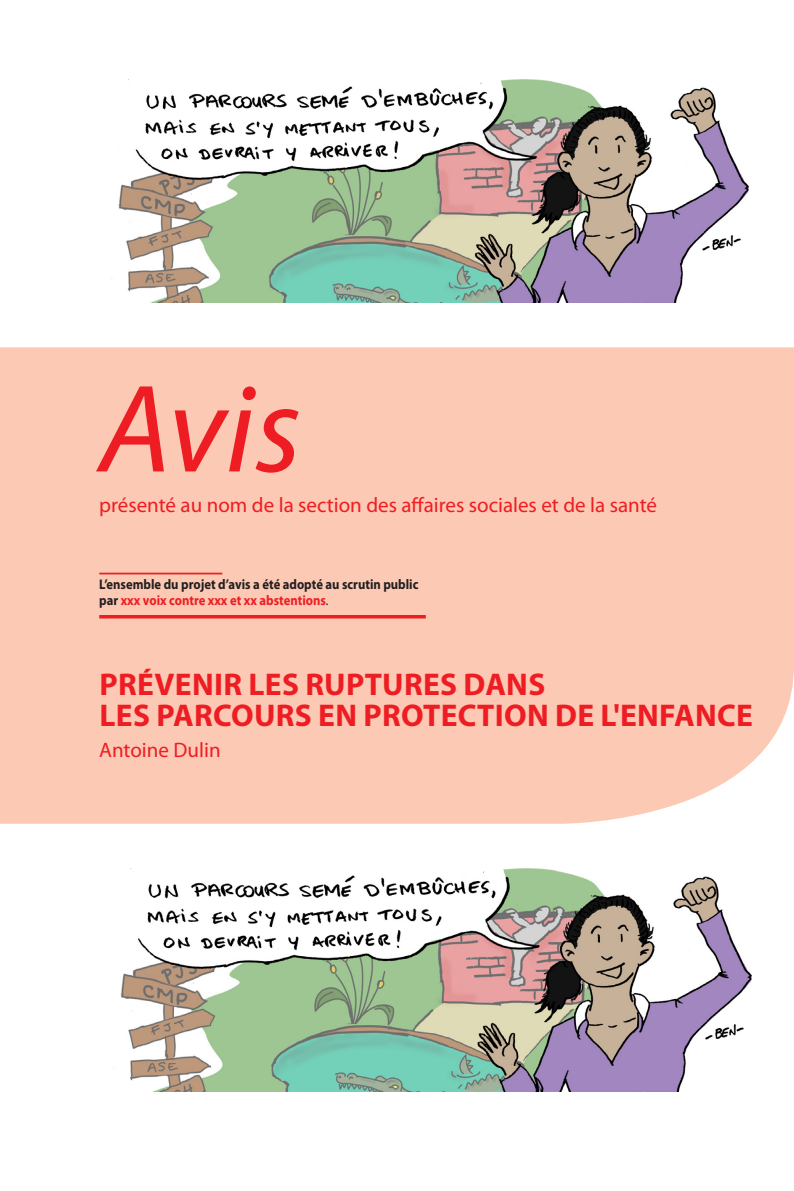
<style>
.page{position:relative;width:794px;height:1191px;background:#fff}
.page>*{position:absolute;margin:0;border:0;box-sizing:border-box;transform-origin:0 0}
.t1{font:italic 126px "Myriad Pro";color:#ee1d23}
.t2{font:700 31.5px/31.5px "Myriad Pro";letter-spacing:.01em;color:#ee1d23}
.t3{font:21px "Myriad Pro";color:#ee1d23}
.t4{font:700 14px/15.8px "Myriad Pro";color:#231f20;scale:.9 1}
.s1{color:#ee1d23}
.s2{font-weight:400}
</style>
<div class="page">
<div style="left:0;top:347px;width:794px;height:476px;background:#fcc9b4"></div>
<hr style="left:99px;top:572px;width:123px;height:2px;background:#ee1d23">
<hr style="left:99px;top:615px;width:327px;height:3px;background:#ee1d23">
<img style="left:111px;top:79px;width:638px;height:224px">
<img style="left:113px;top:868px;width:639px;height:223px">
<h1 class="t1" style="left:99px;top:361px;width:204px">Avis</h1>
<h3 class="t3" style="left:99px;top:491px;width:559px">présenté au nom de la section des affaires sociales et de la santé</h3>
<p class="t4" style="left:99px;top:576px;width:356px">L’ensemble du projet d’avis a été adopté au scrutin public par <span class="s1">xxx voix contre xxx et xx abstentions</span><span class="s2">.</span></p>
<h2 class="t2" style="left:100px;top:667px;width:655px">PRÉVENIR LES RUPTURES DANS<br>LES PARCOURS EN PROTECTION DE L'ENFANCE</h2>
<h3 class="t3" style="left:99px;top:736px;width:123px">Antoine Dulin</h3>
</div>
